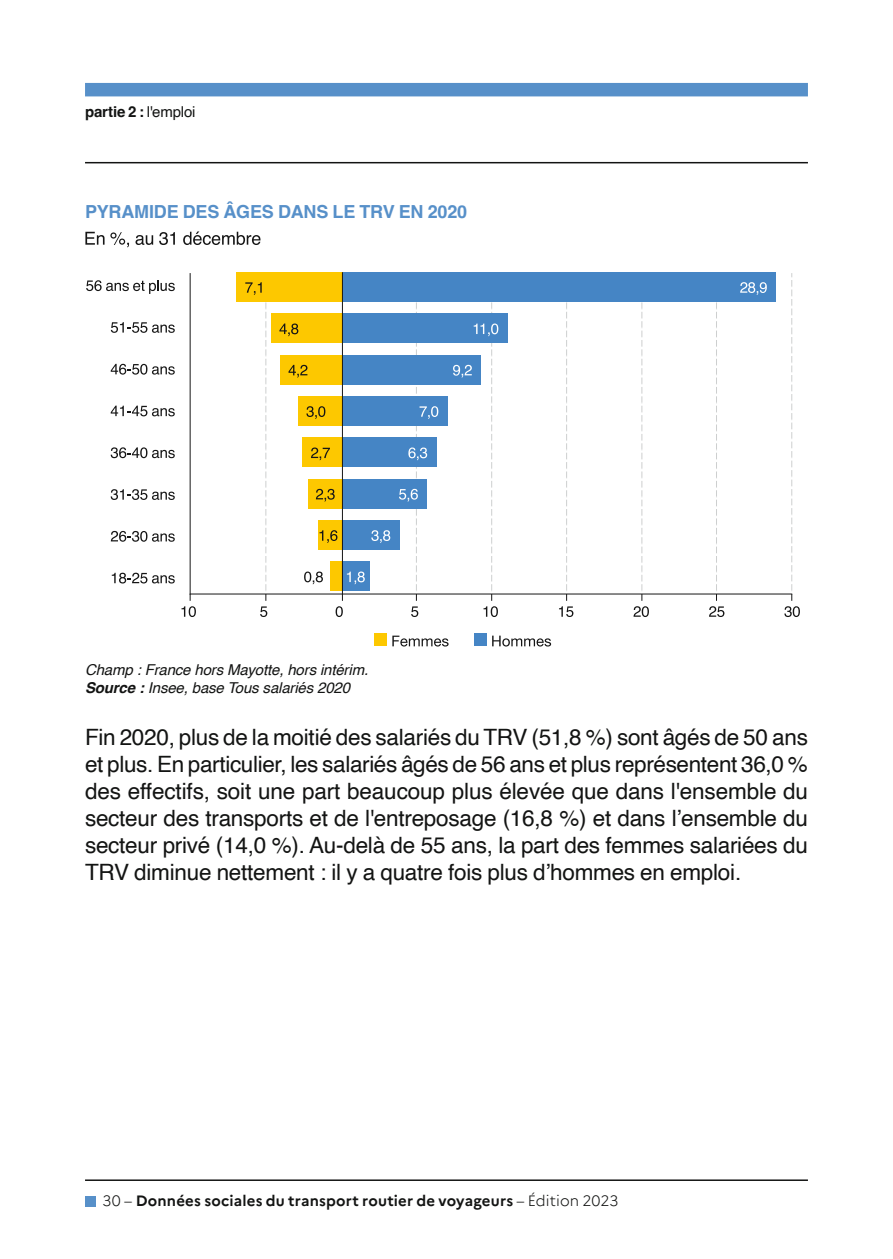
<style>
.page{position:relative;width:893px;height:1259px;background:#fff}
.page>*{position:absolute;margin:0;border:0;box-sizing:border-box;transform-origin:0 0}
.t1{font:22.5px/27px "Helvetica";letter-spacing:-.01em;color:#131413;text-align:justify}
.t2{font:700 18px "Helvetica";letter-spacing:-.01em;color:#5790c9}
.t3{font:italic 15px/18px "Helvetica";letter-spacing:-.01em;color:#131413}
.t4{font:700 15px "Marianne";letter-spacing:.01em;color:#131413}
.t5{font:700 15px "Helvetica";letter-spacing:-.01em;color:#131413}
.s1{font-weight:400}
.s2{font-weight:700}
.s3{font-weight:300}
</style>
<div class="page">
<div style="left:85px;top:83px;width:723px;height:13px;background:#5790c9"></div>
<hr style="left:85px;top:162px;width:723px;height:1px;background:#131413">
<hr style="left:85px;top:1179px;width:723px;height:2px;background:#131413">
<div style="left:85px;top:1195px;width:11px;height:11px;background:#5790c9"></div>
<hr style="left:190px;top:593px;width:602px;height:1px;background:#161616">
<svg style="left:85px;top:232px;width:44px;height:15px"></svg>
<svg style="left:135px;top:235px;width:18px;height:10px"></svg>
<svg style="left:159px;top:232px;width:16px;height:13px"></svg>
<svg style="left:183px;top:231px;width:77px;height:14px"></svg>
<svg style="left:86px;top:280px;width:89px;height:14px"></svg>
<svg style="left:111px;top:322px;width:64px;height:11px"></svg>
<svg style="left:111px;top:364px;width:64px;height:11px"></svg>
<svg style="left:111px;top:405px;width:64px;height:11px"></svg>
<svg style="left:111px;top:447px;width:64px;height:11px"></svg>
<svg style="left:111px;top:489px;width:64px;height:11px"></svg>
<svg style="left:111px;top:531px;width:64px;height:11px"></svg>
<svg style="left:112px;top:573px;width:63px;height:10px"></svg>
<hr style="left:190px;top:273px;width:1px;height:321px;background:#161616">
<div style="left:374px;top:633px;width:13px;height:13px;background:#fdc800"></div>
<svg style="left:392px;top:635px;width:57px;height:11px"></svg>
<div style="left:474px;top:633px;width:13px;height:13px;background:#4585c5"></div>
<svg style="left:492px;top:635px;width:59px;height:11px"></svg>
<div style="left:342px;top:561px;width:27px;height:30px;background:#4585c5"></div>
<div style="left:342px;top:520px;width:57px;height:30px;background:#4585c5"></div>
<div style="left:342px;top:479px;width:84px;height:30px;background:#4585c5"></div>
<div style="left:342px;top:437px;width:95px;height:30px;background:#4585c5"></div>
<div style="left:342px;top:396px;width:105px;height:30px;background:#4585c5"></div>
<div style="left:342px;top:355px;width:138px;height:30px;background:#4585c5"></div>
<div style="left:342px;top:313px;width:165px;height:30px;background:#4585c5"></div>
<div style="left:342px;top:272px;width:434px;height:30px;background:#4585c5"></div>
<div style="left:330px;top:561px;width:12px;height:30px;background:#fdc800"></div>
<div style="left:318px;top:520px;width:24px;height:30px;background:#fdc800"></div>
<div style="left:308px;top:479px;width:34px;height:30px;background:#fdc800"></div>
<div style="left:302px;top:437px;width:40px;height:30px;background:#fdc800"></div>
<div style="left:298px;top:396px;width:44px;height:30px;background:#fdc800"></div>
<div style="left:280px;top:355px;width:62px;height:30px;background:#fdc800"></div>
<div style="left:271px;top:313px;width:71px;height:30px;background:#fdc800"></div>
<div style="left:236px;top:272px;width:106px;height:30px;background:#fdc800"></div>
<svg style="left:181px;top:594px;width:15px;height:23px"></svg>
<svg style="left:336px;top:594px;width:7px;height:23px"></svg>
<svg style="left:559px;top:302px;width:14px;height:315px"></svg>
<svg style="left:633px;top:302px;width:16px;height:315px"></svg>
<svg style="left:709px;top:302px;width:15px;height:315px"></svg>
<svg style="left:784px;top:273px;width:16px;height:344px"></svg>
<hr style="left:342px;top:272px;width:1px;height:322px;background:#161616">
<svg style="left:740px;top:282px;width:27px;height:13px"></svg>
<svg style="left:453px;top:302px;width:45px;height:315px"></svg>
<svg style="left:399px;top:302px;width:39px;height:315px"></svg>
<svg style="left:371px;top:530px;width:19px;height:13px"></svg>
<svg style="left:347px;top:571px;width:18px;height:13px"></svg>
<svg style="left:304px;top:571px;width:19px;height:13px"></svg>
<svg style="left:319px;top:530px;width:18px;height:13px"></svg>
<svg style="left:316px;top:489px;width:19px;height:12px"></svg>
<svg style="left:311px;top:447px;width:19px;height:13px"></svg>
<svg style="left:306px;top:406px;width:19px;height:13px"></svg>
<svg style="left:288px;top:365px;width:19px;height:12px"></svg>
<svg style="left:279px;top:323px;width:19px;height:13px"></svg>
<svg style="left:245px;top:282px;width:22px;height:335px"></svg>
<p class="t5" style="left:85px;top:102px;width:112px">partie 2 : <span class="s1">l'emploi</span></p>
<p class="t2" style="left:85px;top:201px;width:384px">PYRAMIDE DES ÂGES DANS LE TRV EN 2020</p>
<p class="t3" style="left:85px;top:661px;width:285px">Champ : France hors Mayotte, hors intérim.<br><span class="s2">Source :</span> Insee, base Tous salariés 2020</p>
<p class="t1" style="left:85px;top:724px;width:725px">Fin 2020, plus de la moitié des salariés du TRV (51,8 %) sont âgés de 50 ans et plus. En particulier, les salariés âgés de 56 ans et plus représentent 36,0 % des effectifs, soit une part beaucoup plus élevée que dans l'ensemble du secteur des transports et de l'entreposage (16,8 %) et dans l’ensemble du secteur privé (14,0 %). Au-delà de 55 ans, la part des femmes salariées du TRV diminue nettement : il y a quatre fois plus d’hommes en emploi.</p>
<p class="t4" style="left:103px;top:1189px;width:517px"><span class="s3">30 –</span> Données sociales du transport routier de voyageurs <span class="s3">– Édition 2023</span></p>
</div>
